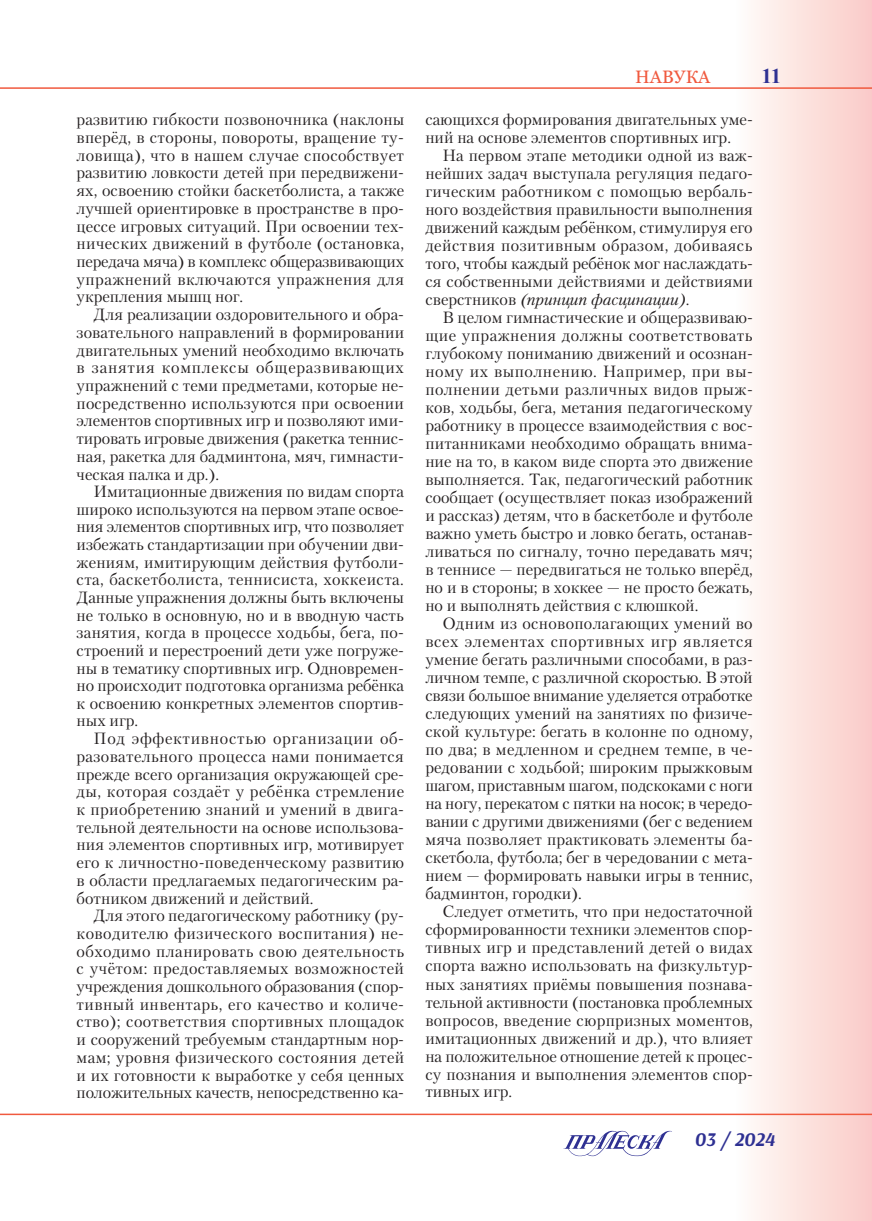
<style>
.page{position:relative;width:872px;height:1221px;background:#fff}
.page>*{position:absolute;margin:0;border:0;box-sizing:border-box;transform-origin:0 0}
.t1{font:700 21px "Times New Roman";color:#2e3092}
.t2{font:italic 700 19.5px "Arsenal";color:#2e3092}
.t3{font:18px "Georgia";color:#f0593e}
.Текст{font:16.2px/17.7px "Petersburg C";color:#231f20;text-align:justify}
.s1{font-style:italic}
</style>
<div class="page">
<div style="left:735px;top:0;width:137px;height:1220px;background:linear-gradient(to right,#fffefa,#facac7)"></div>
<hr style="left:0;top:1113px;width:872px;height:2px;background:#f0593e">
<svg style="left:563px;top:1130px;width:109px;height:26px"></svg>
<hr style="left:0;top:87px;width:872px;height:2px;background:#f0593e">
<p class="Текст" style="left:77px;top:111px;width:329px">развитию гибкости позвоночника (наклоны вперёд, в стороны, повороты, вращение ту&shy;ловища), что в нашем случае способствует развитию ловкости детей при передвижени&shy;ях, освоению стойки баскетболиста, а также лучшей ориентировке в пространстве в про&shy;цессе игровых ситуаций. При освоении тех&shy;нических движений в футболе (остановка, передача мяча) в комплекс общеразвивающих упражнений включаются упражнения для укрепления мышц ног.</p>
<p class="Текст" style="left:77px;top:305px;width:329px;text-indent:17px">Для реализации оздоровительного и обра&shy;зовательного направлений в формировании двигательных умений необходимо включать в занятия комплексы общеразвивающих упражнений с теми предметами, которые не&shy;посредственно используются при освоении элементов спортивных игр и позволяют ими&shy;тировать игровые движения (ракетка теннис&shy;ная, ракетка для бадминтона, мяч, гимнасти&shy;ческая палка и др.).</p>
<p class="Текст" style="left:77px;top:482px;width:329px;text-indent:17px">Имитационные движения по видам спорта широко используются на первом этапе освое&shy;ния элементов спортивных игр, что позволяет избежать стандартизации при обучении дви&shy;жениям, имитирующим действия футболи&shy;ста, баскетболиста, теннисиста, хоккеиста.<br>Данные упражнения должны быть включены не только в основную, но и в вводную часть занятия, когда в процессе ходьбы, бега, по&shy;строений и перестроений дети уже погруже&shy;ны в тематику спортивных игр. Одновремен&shy;но происходит подготовка организма ребёнка к освоению конкретных элементов спортив&shy;ных игр.</p>
<p class="Текст" style="left:77px;top:729px;width:329px;text-indent:17px">Под эффективностью организации об&shy;разовательного процесса нами понимается прежде всего организация окружающей сре&shy;ды, которая создаёт у ребёнка стремление к приобретению знаний и умений в двига&shy;тельной деятельности на основе использова&shy;ния элементов спортивных игр, мотивирует его к личностно-поведенческому развитию в области предлагаемых педагогическим ра&shy;ботником движений и действий.</p>
<p class="Текст" style="left:77px;top:906px;width:329px;text-indent:17px">Для этого педагогическому работнику (ру&shy;ководителю физического воспитания) не&shy;обходимо планировать свою деятельность с учётом: предоставляемых возможностей учреждения дошкольного образования (спор&shy;тивный инвентарь, его качество и количе&shy;ство); соответствия спортивных площадок и сооружений требуемым стандартным нор&shy;мам; уровня физического состояния детей и их готовности к выработке у себя ценных положительных качеств, непосредственно ка-</p>
<p class="t3" style="left:635px;top:66px;width:76px">навука</p>
<p class="t1" style="left:761px;top:62px;width:21px">11</p>
<p class="Текст" style="left:425px;top:111px;width:329px">сающихся формирования двигательных уме&shy;ний на основе элементов спортивных игр.</p>
<p class="Текст" style="left:425px;top:146px;width:329px;text-indent:17px">На первом этапе методики одной из важ&shy;нейших задач выступала регуляция педаго&shy;гическим работником с помощью вербаль&shy;ного воздействия правильности выполнения движений каждым ребёнком, стимулируя его действия позитивным образом, добиваясь того, чтобы каждый ребёнок мог наслаждать&shy;ся собственными действиями и действиями сверстников <span class="s1">(принцип фасцинации)</span>.</p>
<p class="Текст" style="left:425px;top:308px;width:329px;text-indent:17px">В целом гимнастические и общеразвиваю&shy;щие упражнения должны соответствовать глубокому пониманию движений и осознан&shy;ному их выполнению. Например, при вы&shy;полнении детьми различных видов прыж&shy;ков, ходьбы, бега, метания педагогическому работнику в процессе взаимодействия с вос&shy;питанниками необходимо обращать внима&shy;ние на то, в каком виде спорта это движение выполняется. Так, педагогический работник сообщает (осуществляет показ изображений и рассказ) детям, что в баскетболе и футболе важно уметь быстро и ловко бегать, останав&shy;ливаться по сигналу, точно передавать мяч; в теннисе — передвигаться не только вперёд, но и в стороны; в хоккее — не просто бежать, но и выполнять действия с клюшкой.</p>
<p class="Текст" style="left:425px;top:614px;width:329px;text-indent:17px">Одним из основополагающих умений во всех элементах спортивных игр является умение бегать различными способами, в раз&shy;личном темпе, с различной скоростью. В этой связи большое внимание уделяется отработке следующих умений на занятиях по физиче&shy;ской культуре: бегать в колонне по одному, по два; в медленном и среднем темпе, в че&shy;редовании с ходьбой; широким прыжковым шагом, приставным шагом, подскоками с ноги на ногу, перекатом с пятки на носок; в чередо&shy;вании с другими движениями (бег с ведением мяча позволяет практиковать элементы ба&shy;скетбола, футбола; бег в чередовании с мета&shy;нием — формировать навыки игры в теннис, бадминтон, городки).</p>
<p class="Текст" style="left:425px;top:902px;width:329px;text-indent:17px">Следует отметить, что при недостаточной сформированности техники элементов спор&shy;тивных игр и представлений детей о видах спорта важно использовать на физкультур&shy;ных занятиях приёмы повышения познава&shy;тельной активности (постановка проблемных вопросов, введение сюрпризных моментов, имитационных движений и др.), что влияет на положительное отношение детей к процес&shy;су познания и выполнения элементов спор&shy;тивных игр.</p>
<p class="t2" style="left:694px;top:1126px;width:82px">03 / 2024</p>
</div>
